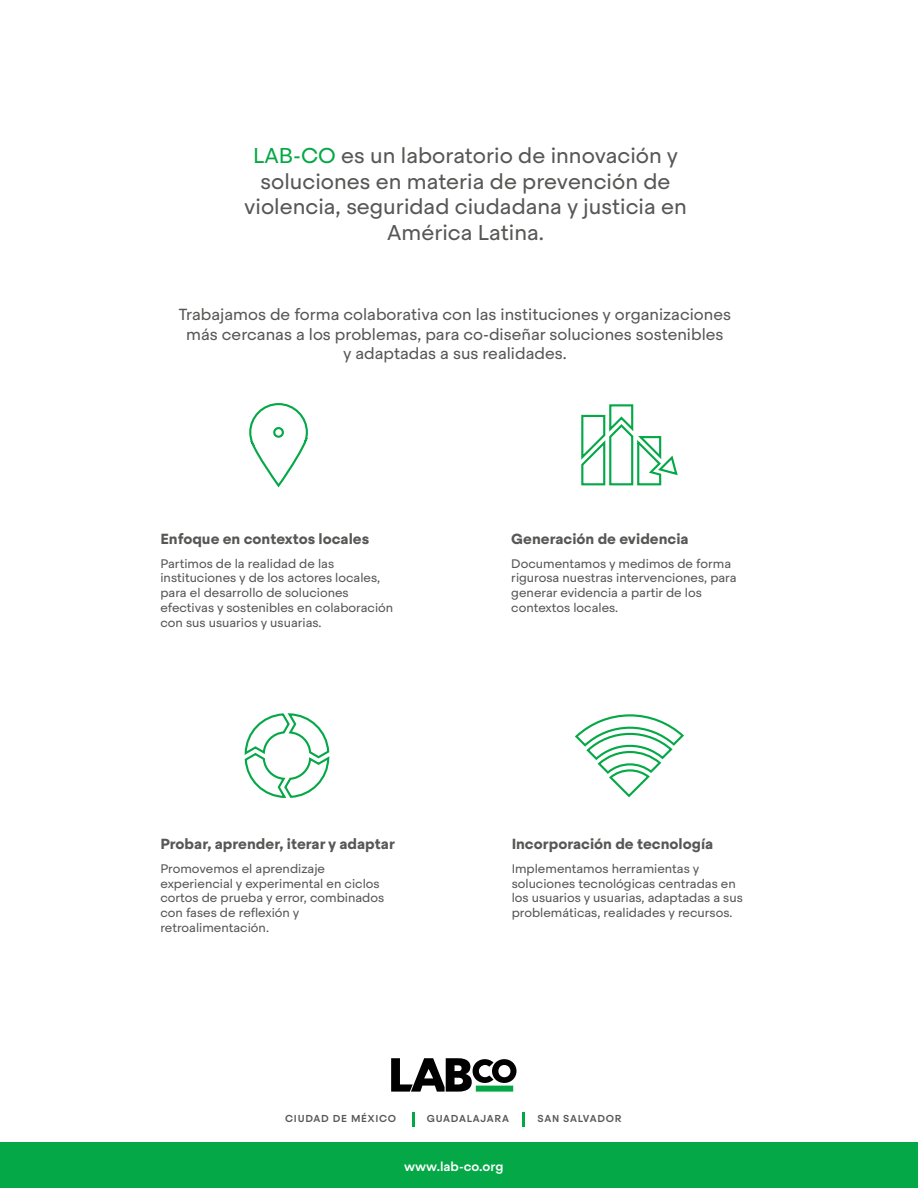
<style>
.page{position:relative;width:918px;height:1188px;background:#fff}
.page>*{position:absolute;margin:0;border:0;box-sizing:border-box;transform-origin:0 0}
.t1{font:21.3px/25.7px "Steradian";color:#575756;text-align:center}
.t2{font:16.05px/19.2px "Steradian";color:#575756;text-align:center}
.t3{font:700 14.55px "Steradian";color:#575756}
.t4{font:500 12.75px "Steradian";color:#fff}
.t5{font:12.3px/14.9px "Steradian";color:#575756}
.t6{font:500 10.05px "Steradian";letter-spacing:.075em;color:#575756}
.s1{color:#04a846}
</style>
<div class="page">
<div style="left:0;top:1142px;width:918px;height:46px;background:#04a846"></div>
<hr style="left:412px;top:1112px;width:3px;height:14px;background:#04a746">
<hr style="left:522px;top:1112px;width:3px;height:14px;background:#04a746">
<svg style="left:391px;top:1058px;width:126px;height:34px"></svg>
<div style="left:476px;top:1086px;width:37px;height:6px;background:#04a746"></div>
<svg style="left:244px;top:713px;width:86px;height:85px"></svg>
<svg style="left:581px;top:404px;width:97px;height:82px"></svg>
<svg style="left:575px;top:714px;width:109px;height:84px"></svg>
<svg style="left:249px;top:403px;width:59px;height:85px"></svg>
<p class="t1" style="left:244px;top:143px;width:444px"><span class="s1">LAB-CO</span> es un laboratorio de innovación y soluciones en materia de prevención de violencia, seguridad ciudadana y justicia en América Latina.</p>
<p class="t2" style="left:179px;top:305px;width:554px">Trabajamos de forma colaborativa con las instituciones y organizaciones más cercanas a los problemas, para co-diseñar soluciones sostenibles<br>y adaptadas a sus realidades.</p>
<p class="t3" style="left:160px;top:530px;width:210px">Enfoque en contextos locales</p>
<p class="t5" style="left:160px;top:556px;width:234px">Partimos de la realidad de las instituciones y de los actores locales, para el desarrollo de soluciones efectivas y sostenibles en colaboración con sus usuarios y usuarias.</p>
<p class="t3" style="left:160px;top:834px;width:236px">Probar, aprender, iterar y adaptar</p>
<p class="t5" style="left:160px;top:861px;width:225px">Promovemos el aprendizaje experiencial y experimental en ciclos cortos de prueba y error, combinados con fases de reflexión y retroalimentación.</p>
<p class="t3" style="left:511px;top:530px;width:179px">Generación de evidencia</p>
<p class="t5" style="left:511px;top:556px;width:227px">Documentamos y medimos de forma rigurosa nuestras intervenciones, para generar evidencia a partir de los contextos locales.</p>
<p class="t3" style="left:512px;top:834px;width:203px">Incorporación de tecnología</p>
<p class="t5" style="left:512px;top:861px;width:233px">Implementamos herramientas y soluciones tecnológicas centradas en los usuarios y usuarias, adaptadas a sus problemáticas, realidades y recursos.</p>
<p class="t6" style="left:285px;top:1113px;width:113px">CIUDAD DE MÉXICO</p>
<p class="t6" style="left:427px;top:1112px;width:84px">GUADALAJARA</p>
<p class="t6" style="left:538px;top:1112px;width:86px">SAN SALVADOR</p>
<p class="t4" style="left:404px;top:1159px;width:101px">www.lab-co.org</p>
</div>
